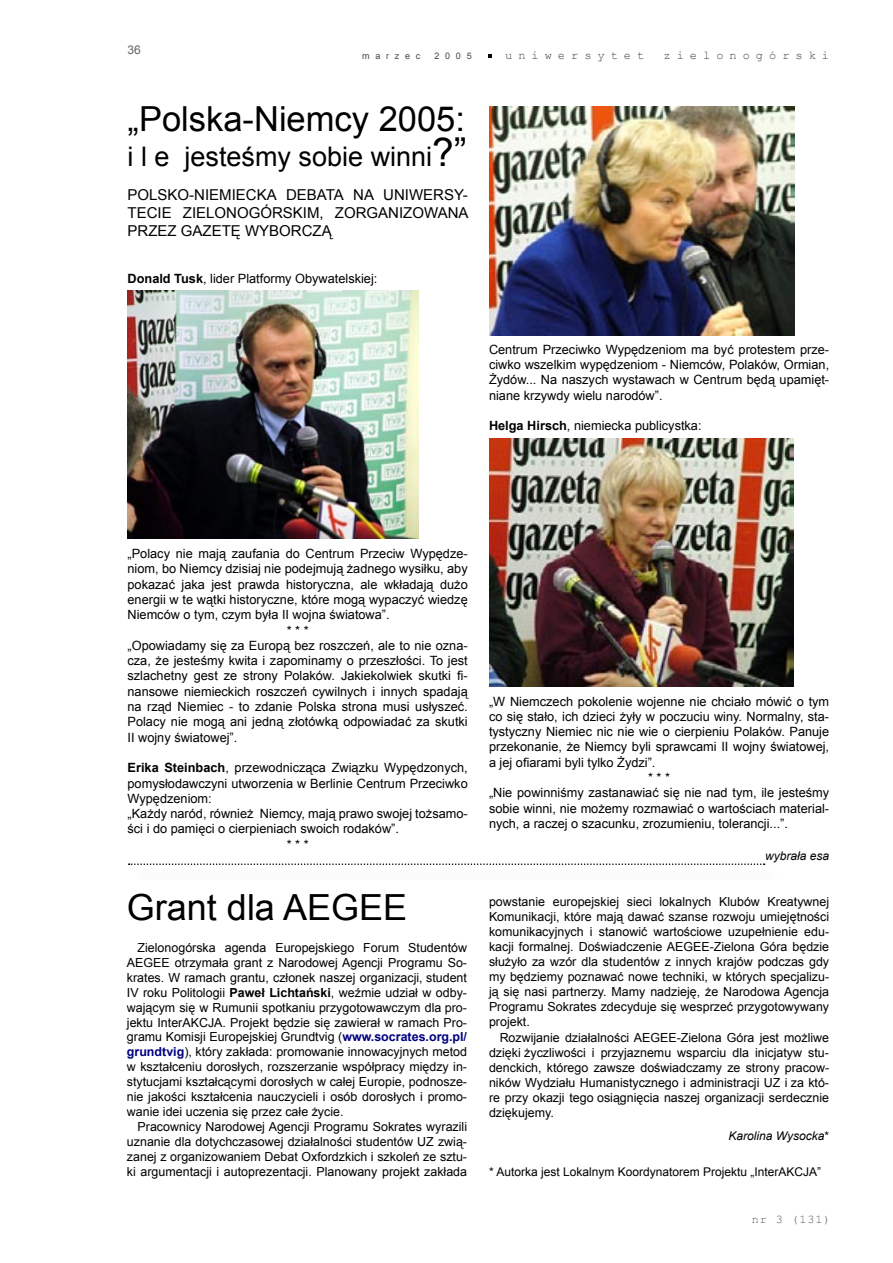
<style>
.page{position:relative;width:893px;height:1263px;background:#fff}
.page>*{position:absolute;margin:0;border:0;box-sizing:border-box;transform-origin:0 0}
.Normalny{font:36px "Arial";color:#000}
.Normalny-2{font:34.5px "Arial";color:#000}
.Normalny-3{font:27px "Arial";color:#000}
.Normalny-4{font:15px/18px "Arial";color:#000;text-align:justify}
.Normalny-5{font:12.75px/15.3px "Arial";color:#000;text-align:justify}
.Normalny-6{font:12.45px/15px "Arial";color:#000;text-align:justify}
.Normalny-7{font:12px "Arial";color:#000}
.Normalny-8{font:italic 12px "Arial";color:#000}
.t1{font:12px "Courier New";letter-spacing:.5em;color:#484848}
.Tekst_podstawowy_wcięty{font:12px "Arial";color:#636363}
.t2{font:11.85px "Courier New";color:#636363}
.t3{font:9px "Arial";letter-spacing:.64em;color:#484848}
.s1{font-size:39px}
.s2{font-weight:700}
.s3{font-weight:700;color:#000080}
.s4{font-style:normal}
</style>
<div class="page">
<img style="left:489px;top:106px;width:306px;height:230px">
<img style="left:490px;top:438px;width:303px;height:249px">
<img style="left:127px;top:291px;width:291px;height:247px">
<svg style="left:129px;top:863px;width:636px;height:2px"></svg>
<p class="Tekst_podstawowy_wcięty" style="left:128px;top:42px;width:15px">36</p>
<p class="t3" style="left:362px;top:50px;width:60px">marzec</p>
<p class="t3" style="left:434px;top:50px;width:39px">2005</p>
<p class="t1" style="left:505px;top:48px;width:141px">uniwersytet</p>
<p class="t1" style="left:664px;top:48px;width:167px">zielonogórski</p>
<p class="Normalny-2" style="left:128px;top:97px;width:339px">„Polska-Niemcy 2005:</p>
<p class="Normalny-3" style="left:128px;top:139px;width:341px">i l e jesteśmy sobie winni<span class="s1">?”</span></p>
<p class="Normalny-4" style="left:128px;top:186px;width:342px">POLSKO-NIEMIECKA DEBATA NA UNIWERSY-TECIE ZIELONOGÓRSKIM, ZORGANIZOWANA PRZEZ GAZETĘ WYBORCZĄ</p>
<p class="Normalny-5" style="left:128px;top:271px;width:251px"><span class="s2">Donald Tusk</span>, lider Platformy Obywatelskiej:</p>
<p class="Normalny-5" style="left:489px;top:342px;width:342px">Centrum Przeciwko Wypędzeniom ma być protestem prze&shy;ciwko wszelkim wypędzeniom - Niemców, Polaków, Ormian, Żydów... Na naszych wystawach w Centrum będą upamięt&shy;niane krzywdy wielu narodów”.</p>
<p class="Normalny-5" style="left:489px;top:418px;width:214px"><span class="s2">Helga Hirsch</span>, niemiecka publicystka:</p>
<p class="Normalny-5" style="left:128px;top:546px;width:342px">„Polacy nie mają zaufania do Centrum Przeciw Wypędze&shy;niom, bo Niemcy dzisiaj nie podejmują żadnego wysiłku, aby pokazać jaka jest prawda historyczna, ale wkładają dużo energii w te wątki historyczne, które mogą wypaczyć wiedzę Niemców o tym, czym była II wojna światowa”.</p>
<p class="Normalny-5" style="left:287px;top:622px;width:23px">* * *</p>
<p class="Normalny-5" style="left:128px;top:638px;width:342px">„Opowiadamy się za Europą bez roszczeń, ale to nie ozna&shy;cza, że jesteśmy kwita i zapominamy o przeszłości. To jest szlachetny gest ze strony Polaków. Jakiekolwiek skutki fi&shy;nansowe niemieckich roszczeń cywilnych i innych spadają na rząd Niemiec - to zdanie Polska strona musi usłyszeć.<br>Polacy nie mogą ani jedną złotówką odpowiadać za skutki II wojny światowej”.</p>
<p class="Normalny-5" style="left:128px;top:760px;width:342px"><span class="s2">Erika Steinbach</span>, przewodnicząca Związku Wypędzonych, pomysłodawczyni utworzenia w Berlinie Centrum Przeciwko Wypędzeniom:</p>
<p class="Normalny-5" style="left:128px;top:806px;width:342px">„Każdy naród, również Niemcy, mają prawo swojej tożsamo&shy;ści i do pamięci o cierpieniach swoich rodaków”.</p>
<p class="Normalny-5" style="left:287px;top:837px;width:23px">* * *</p>
<p class="Normalny" style="left:127px;top:884px;width:282px">Grant dla AEGEE</p>
<p class="Normalny-6" style="left:127px;top:940px;width:342px;text-indent:11px">Zielonogórska agenda Europejskiego Forum Studentów AEGEE otrzymała grant z Narodowej Agencji Programu So&shy;krates. W ramach grantu, członek naszej organizacji, student IV roku Politologii <span class="s2">Paweł Lichtański</span>, weźmie udział w odby&shy;wającym się w Rumunii spotkaniu przygotowawczym dla pro&shy;jektu InterAKCJA. Projekt będzie się zawierał w ramach Pro&shy;gramu Komisji Europejskiej Grundtvig (<span class="s3">www.socrates.org.pl/ grundtvig</span>), który zakłada: promowanie innowacyjnych metod w kształceniu dorosłych, rozszerzanie współpracy między in&shy;stytucjami kształcącymi dorosłych w całej Europie, podnosze&shy;nie jakości kształcenia nauczycieli i osób dorosłych i promo&shy;wanie idei uczenia się przez całe życie.</p>
<p class="Normalny-6" style="left:127px;top:1119px;width:342px;text-indent:11px">Pracownicy Narodowej Agencji Programu Sokrates wyrazili uznanie dla dotychczasowej działalności studentów UZ zwią&shy;zanej z organizowaniem Debat Oxfordzkich i szkoleń ze sztu&shy;ki argumentacji i autoprezentacji. Planowany projekt zakłada</p>
<p class="Normalny-5" style="left:489px;top:693px;width:342px">„W Niemczech pokolenie wojenne nie chciało mówić o tym co się stało, ich dzieci żyły w poczuciu winy. Normalny, sta&shy;tystyczny Niemiec nic nie wie o cierpieniu Polaków. Panuje przekonanie, że Niemcy byli sprawcami II wojny światowej, a jej ofiarami byli tylko Żydzi”.</p>
<p class="Normalny-5" style="left:648px;top:770px;width:23px">* * *</p>
<p class="Normalny-5" style="left:489px;top:785px;width:342px">„Nie powinniśmy zastanawiać się nie nad tym, ile jesteśmy sobie winni, nie możemy rozmawiać o wartościach material&shy;nych, a raczej o szacunku, zrozumieniu, tolerancji...”.</p>
<p class="Normalny-8" style="left:765px;top:848px;width:66px">wybrała esa</p>
<p class="Normalny-6" style="left:489px;top:894px;width:342px">powstanie europejskiej sieci lokalnych Klubów Kreatywnej Komunikacji, które mają dawać szanse rozwoju umiejętności komunikacyjnych i stanowić wartościowe uzupełnienie edu&shy;kacji formalnej. Doświadczenie AEGEE-Zielona Góra będzie służyło za wzór dla studentów z innych krajów podczas gdy my będziemy poznawać nowe techniki, w których specjalizu&shy;ją się nasi partnerzy. Mamy nadzieję, że Narodowa Agencja Programu Sokrates zdecyduje się wesprzeć przygotowywany projekt.</p>
<p class="Normalny-6" style="left:489px;top:1030px;width:342px;text-indent:11px">Rozwijanie działalności AEGEE-Zielona Góra jest możliwe dzięki życzliwości i przyjaznemu wsparciu dla inicjatyw stu&shy;denckich, którego zawsze doświadczamy ze strony pracow&shy;ników Wydziału Humanistycznego i administracji UZ i za któ&shy;re przy okazji tego osiągnięcia naszej organizacji serdecznie dziękujemy.</p>
<p class="Normalny-8" style="left:728px;top:1128px;width:102px">Karolina Wysocka<span class="s4">*</span></p>
<p class="Normalny-7" style="left:489px;top:1164px;width:334px">* Autorka jest Lokalnym Koordynatorem Projektu „InterAKCJA”</p>
<p class="t2" style="left:752px;top:1212px;width:80px">nr 3 (131)</p>
</div>
